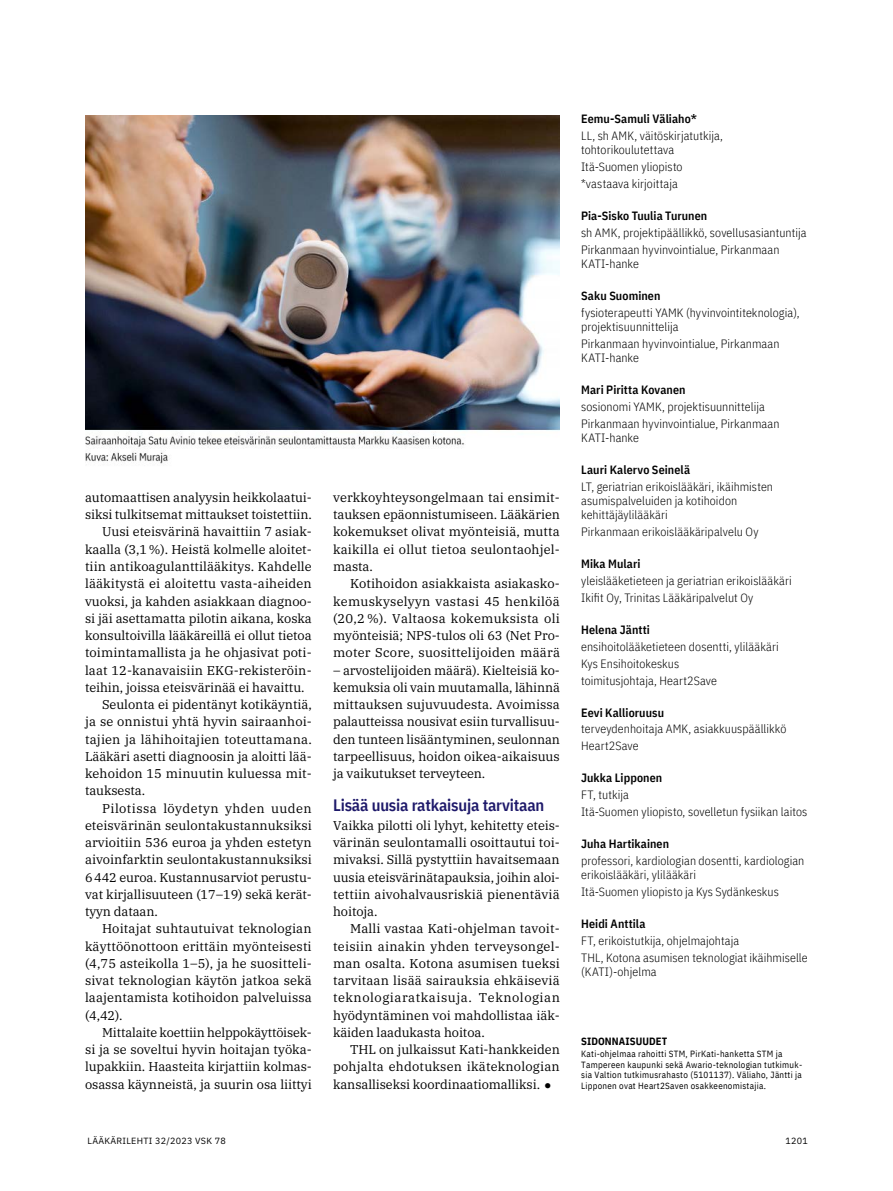
<style>
.page{position:relative;width:893px;height:1191px;background:#fff}
.page>*{position:absolute;margin:0;border:0;box-sizing:border-box;transform-origin:0 0}
.t1{font:600 16.5px "IBM Plex Sans Cond";letter-spacing:-.01em;color:#1e196a}
.t2{font:12.75px/17.2px "IBM Plex Serif";color:#000;text-align:justify}
.t3{font:12.75px "IBM Plex Serif";letter-spacing:.035em;color:#000}
.t4{font:300 12px/16.8px "IBM Plex Sans Cond";letter-spacing:.01em;color:#000}
.t5{font:600 12px "IBM Plex Sans Cond";letter-spacing:.005em;color:#000}
.t6{font:700 10.5px "IBM Plex Sans Cond";letter-spacing:.01em;color:#000}
.t7{font:9px/10.5px "IBM Plex Sans Cond";letter-spacing:.03em;color:#000}
.t8{font:9px "IBM Plex Sans";letter-spacing:.03em;color:#000}
</style>
<div class="page">
<img style="left:85px;top:116px;width:475px;height:348px">
<p class="t2" style="left:85px;top:488px;width:228px">automaattisen analyysin heikkolaatui-</p>
<p class="t2" style="left:85px;top:505px;width:228px">siksi tulkitsemat mittaukset toistettiin.</p>
<p class="t2" style="left:102px;top:522px;width:211px">Uusi eteisvärinä havaittiin 7 asiak-</p>
<p class="t2" style="left:85px;top:539px;width:228px">kaalla (3,1%). Heistä kolmelle aloitet-</p>
<p class="t2" style="left:85px;top:557px;width:228px">tiin antikoagulanttilääkitys. Kahdelle</p>
<p class="t2" style="left:85px;top:574px;width:228px">lääkitystä ei aloitettu vasta-aiheiden</p>
<p class="t2" style="left:85px;top:591px;width:228px">vuoksi, ja kahden asiakkaan diagnoo-</p>
<p class="t2" style="left:85px;top:608px;width:228px">si jäi asettamatta pilotin aikana, koska</p>
<p class="t2" style="left:85px;top:626px;width:228px">konsultoivilla lääkäreillä ei ollut tietoa</p>
<p class="t2" style="left:85px;top:643px;width:228px">toimintamallista ja he ohjasivat poti-</p>
<p class="t2" style="left:85px;top:660px;width:228px">laat 12-kanavaisiin EKG-rekisteröin-</p>
<p class="t2" style="left:85px;top:677px;width:221px">teihin, joissa eteisvärinää ei havaittu.</p>
<p class="t2" style="left:102px;top:695px;width:211px">Seulonta ei pidentänyt kotikäyntiä,</p>
<p class="t2" style="left:85px;top:712px;width:228px">ja se onnistui yhtä hyvin sairaanhoi-</p>
<p class="t2" style="left:85px;top:729px;width:228px">tajien ja lähihoitajien toteuttamana.</p>
<p class="t2" style="left:85px;top:746px;width:228px">Lääkäri asetti diagnoosin ja aloitti lää-</p>
<p class="t2" style="left:85px;top:764px;width:228px">kehoidon 15 minuutin kuluessa mit-</p>
<p class="t2" style="left:85px;top:781px;width:62px">tauksesta.</p>
<p class="t3" style="left:102px;top:798px;width:211px">Pilotissa löydetyn yhden uuden</p>
<p class="t2" style="left:85px;top:815px;width:228px">eteisvärinän seulontakustannuksiksi</p>
<p class="t2" style="left:85px;top:833px;width:228px">arvioitiin 536 euroa ja yhden estetyn</p>
<p class="t2" style="left:85px;top:850px;width:228px">aivoinfarktin seulontakustannuksiksi</p>
<p class="t2" style="left:85px;top:867px;width:228px">6442 euroa. Kustannusarviot perustu-</p>
<p class="t2" style="left:85px;top:884px;width:228px">vat kirjallisuuteen (17–19) sekä kerät-</p>
<p class="t2" style="left:85px;top:902px;width:74px">tyyn dataan.</p>
<p class="t2" style="left:102px;top:919px;width:211px">Hoitajat suhtautuivat teknologian</p>
<p class="t2" style="left:85px;top:936px;width:228px">käyttöönottoon erittäin myönteisesti</p>
<p class="t2" style="left:85px;top:953px;width:228px">(4,75 asteikolla 1–5), ja he suositteli-</p>
<p class="t2" style="left:85px;top:971px;width:228px">sivat teknologian käytön jatkoa sekä</p>
<p class="t2" style="left:85px;top:988px;width:228px">laajentamista kotihoidon palveluissa</p>
<p class="t2" style="left:85px;top:1005px;width:39px">(4,42).</p>
<p class="t2" style="left:102px;top:1022px;width:211px">Mittalaite koettiin helppokäyttöisek-</p>
<p class="t2" style="left:85px;top:1040px;width:228px">si ja se soveltui hyvin hoitajan työka-</p>
<p class="t2" style="left:85px;top:1057px;width:228px">lupakkiin. Haasteita kirjattiin kolmas-</p>
<p class="t2" style="left:85px;top:1074px;width:228px">osassa käynneistä, ja suurin osa liittyi</p>
<p class="t2" style="left:333px;top:488px;width:228px">verkkoyhteysongelmaan tai ensimit&shy;tauksen epäonnistumiseen. Lääkärien kokemukset olivat myönteisiä, mutta kaikilla ei ollut tietoa seulontaohjel&shy;masta.</p>
<p class="t2" style="left:333px;top:574px;width:228px;text-indent:17px">Kotihoidon asiakkaista asiakasko&shy;kemuskyselyyn vastasi 45 henkilöä (20,2 %). Valtaosa kokemuksista oli myönteisiä; NPS-tulos oli 63 (Net Pro&shy;moter Score, suosittelijoiden määrä</p>
<p class="t2" style="left:333px;top:660px;width:228px">– arvostelijoiden määrä). Kielteisiä ko&shy;kemuksia oli vain muutamalla, lähinnä mittauksen sujuvuudesta. Avoimissa palautteissa nousivat esiin turvallisuu&shy;den tunteen lisääntyminen, seulonnan tarpeellisuus, hoidon oikea-aikaisuus ja vaikutukset terveyteen.</p>
<p class="t1" style="left:333px;top:792px;width:213px">Lisää uusia ratkaisuja tarvitaan</p>
<p class="t2" style="left:333px;top:815px;width:228px">Vaikka pilotti oli lyhyt, kehitetty eteis&shy;värinän seulontamalli osoittautui toi&shy;mivaksi. Sillä pystyttiin havaitsemaan uusia eteisvärinätapauksia, joihin aloi&shy;tettiin aivohalvausriskiä pienentäviä hoitoja.</p>
<p class="t2" style="left:333px;top:919px;width:228px;text-indent:17px">Malli vastaa Kati-ohjelman tavoit&shy;teisiin ainakin yhden terveysongel&shy;man osalta. Kotona asumisen tueksi tarvitaan lisää sairauksia ehkäiseviä teknologiaratkaisuja. Teknologian hyödyntäminen voi mahdollistaa iäk&shy;käiden laadukasta hoitoa.</p>
<p class="t2" style="left:333px;top:1040px;width:228px;text-indent:17px">THL on julkaissut Kati-hankkeiden pohjalta ehdotuksen ikäteknologian kansalliseksi koordinaatiomalliksi. ●</p>
<p class="t5" style="left:581px;top:109px;width:117px">Eemu-Samuli Väliaho*</p>
<p class="t4" style="left:581px;top:128px;width:143px;line-height:14.2px">LL, sh AMK, väitöskirjatutkija, tohtorikoulutettava</p>
<p class="t4" style="left:581px;top:157px;width:103px">Itä-Suomen yliopisto *vastaava kirjoittaja</p>
<p class="t5" style="left:581px;top:206px;width:128px">Pia-Sisko Tuulia Turunen</p>
<p class="t4" style="left:581px;top:223px;width:227px">sh AMK, projektipäällikkö, sovellusasiantuntija<br>Pirkanmaan hyvinvointialue, Pirkanmaan</p>
<p class="t4" style="left:581px;top:254px;width:59px">KATI-hanke</p>
<p class="t5" style="left:581px;top:286px;width:81px">Saku Suominen</p>
<p class="t4" style="left:581px;top:304px;width:220px;line-height:14.2px">fysioterapeutti YAMK (hyvinvointiteknologia), projektisuunnittelija</p>
<p class="t4" style="left:581px;top:335px;width:200px;line-height:14.2px">Pirkanmaan hyvinvointialue, Pirkanmaan<br>KATI-hanke</p>
<p class="t5" style="left:581px;top:380px;width:106px">Mari Piritta Kovanen</p>
<p class="t4" style="left:581px;top:397px;width:200px">sosionomi YAMK, projektisuunnittelija<br>Pirkanmaan hyvinvointialue, Pirkanmaan</p>
<p class="t4" style="left:581px;top:428px;width:59px">KATI-hanke</p>
<p class="t5" style="left:581px;top:460px;width:111px">Lauri Kalervo Seinelä</p>
<p class="t4" style="left:581px;top:478px;width:193px;line-height:14.2px">LT, geriatrian erikoislääkäri, ikäihmisten asumispalveluiden ja kotihoidon kehittäjäylilääkäri</p>
<p class="t4" style="left:581px;top:522px;width:179px">Pirkanmaan erikoislääkäripalvelu Oy</p>
<p class="t5" style="left:581px;top:554px;width:61px">Mika Mulari</p>
<p class="t4" style="left:581px;top:571px;width:212px">yleislääketieteen ja geriatrian erikoislääkäri<br>Ikifit Oy, Trinitas Lääkäripalvelut Oy</p>
<p class="t5" style="left:581px;top:620px;width:70px">Helena Jäntti</p>
<p class="t4" style="left:581px;top:637px;width:199px">ensihoitolääketieteen dosentti, ylilääkäri<br>Kys Ensihoitokeskus<br>toimitusjohtaja, Heart2Save</p>
<p class="t5" style="left:581px;top:703px;width:84px">Eevi Kallioruusu</p>
<p class="t4" style="left:581px;top:719px;width:207px">terveydenhoitaja AMK, asiakkuuspäällikkö<br>Heart2Save</p>
<p class="t5" style="left:581px;top:768px;width:83px">Jukka Lipponen</p>
<p class="t4" style="left:581px;top:785px;width:228px">FT, tutkija<br>Itä-Suomen yliopisto, sovelletun fysiikan laitos</p>
<p class="t5" style="left:581px;top:834px;width:90px">Juha Hartikainen</p>
<p class="t4" style="left:581px;top:852px;width:225px;line-height:14.2px">professori, kardiologian dosentti, kardiologian erikoislääkäri, ylilääkäri</p>
<p class="t4" style="left:581px;top:882px;width:199px">Itä-Suomen yliopisto ja Kys Sydänkeskus</p>
<p class="t5" style="left:581px;top:914px;width:66px">Heidi Anttila</p>
<p class="t4" style="left:581px;top:931px;width:228px">FT, erikoistutkija, ohjelmajohtaja<br>THL, Kotona asumisen teknologiat ikäihmiselle</p>
<p class="t4" style="left:581px;top:962px;width:77px">(KATI)-ohjelma</p>
<p class="t6" style="left:581px;top:1032px;width:88px">SIDONNAISUUDET</p>
<p class="t7" style="left:581px;top:1048px;width:223px">Kati-ohjelmaa rahoitti STM, PirKati-hanketta STM ja Tampereen kaupunki sekä Awario-teknologian tutkimuk&shy;sia Valtion tutkimusrahasto (5101137). Väliaho, Jäntti ja Lipponen ovat Heart2Saven osakkeenomistajia.</p>
<p class="t8" style="left:87px;top:1133px;width:140px">LÄÄKÄRILEHTI 32/2023 VSK 78</p>
<p class="t8" style="left:785px;top:1133px;width:24px">1201</p>
</div>
